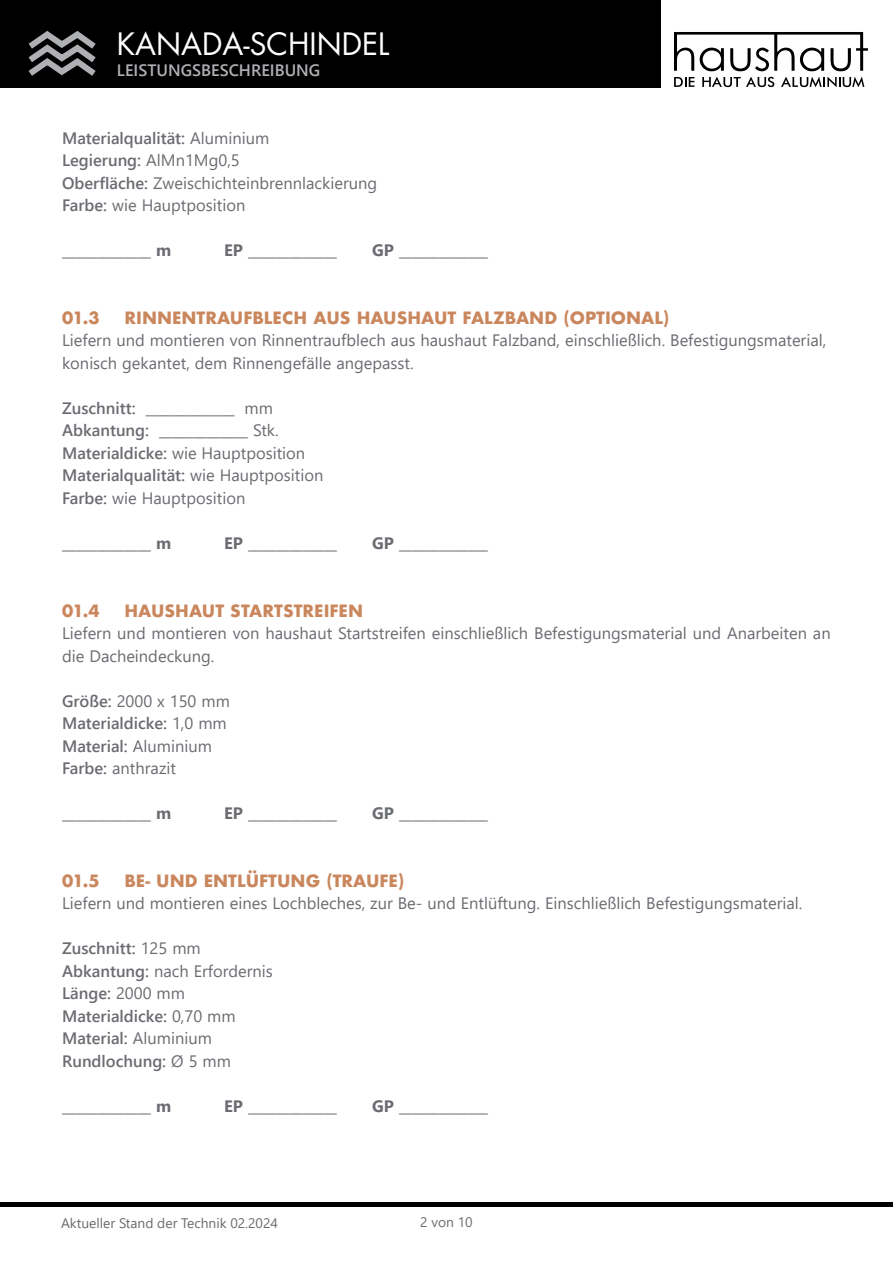
<style>
.page{position:relative;width:893px;height:1263px;background:#fff}
.page>*{position:absolute;margin:0;border:0;box-sizing:border-box;transform-origin:0 0}
.t1{font:30px "Futura";color:#fff}
.t2{font:16.5px/22.5px "Segoe UI";color:#6a6c71}
.t3{font:700 16.5px "Segoe UI";color:#6a6c71}
.t4{font:600 16.5px/22.5px "Segoe UI";color:#6a6c71}
.t5{font:700 16.5px "Futura";color:#ca875d}
.t6{font:600 16.5px "Segoe UI";color:#afb0b4}
.t7{font:13.8px "Segoe UI";color:#6a6c71}
.s1{font-weight:600}
.s2{font-weight:400}
</style>
<div class="page">
<div style="left:1px;top:0;width:660px;height:87px;background:#000"></div>
<svg style="left:28px;top:31px;width:68px;height:45px"></svg>
<svg style="left:674px;top:32px;width:194px;height:39px"></svg>
<svg style="left:674px;top:77px;width:20px;height:10px"></svg>
<svg style="left:781px;top:77px;width:83px;height:10px"></svg>
<svg style="left:702px;top:77px;width:72px;height:10px"></svg>
<hr style="left:0;top:1202px;width:893px;height:4px;background:#000">
<h1 class="t1" style="left:117px;top:23px;width:274px">KANADA-SCHINDEL</h1>
<p class="t6" style="left:117px;top:55px;width:205px">LEISTUNGSBESCHREIBUNG</p>
<p class="t2" style="left:62px;top:125px;width:317px"><span class="s1">Materialqualität:</span> Aluminium<br><span class="s1">Legierung:</span> AlMn1Mg0,5<br><span class="s1">Oberfläche:</span> Zweischichteinbrennlackierung<br><span class="s1">Farbe:</span> wie Hauptposition</p>
<p class="t3" style="left:62px;top:235px;width:111px">_____________ m</p>
<p class="t3" style="left:224px;top:235px;width:114px">EP _____________</p>
<p class="t3" style="left:372px;top:235px;width:117px">GP _____________</p>
<p class="t5" style="left:62px;top:306px;width:39px">01.3</p>
<p class="t5" style="left:125px;top:306px;width:546px">RINNENTRAUFBLECH AUS HAUSHAUT FALZBAND (OPTIONAL)</p>
<p class="t2" style="left:62px;top:328px;width:766px">Liefern und montieren von Rinnentraufblech aus haushaut Falzband, einschließlich. Befestigungsmaterial, konisch gekantet, dem Rinnengefälle angepasst.</p>
<p class="t2" style="left:62px;top:395px;width:263px"><span class="s1">Zuschnitt:</span> _____________ mm<br><span class="s1">Abkantung:</span> _____________ Stk.<br><span class="s1">Materialdicke:</span> wie Hauptposition<br><span class="s1">Materialqualität:</span> wie Hauptposition<br><span class="s1">Farbe:</span> wie Hauptposition</p>
<p class="t3" style="left:62px;top:527px;width:111px">_____________ m</p>
<p class="t3" style="left:224px;top:527px;width:114px">EP _____________</p>
<p class="t3" style="left:372px;top:527px;width:117px">GP _____________</p>
<p class="t5" style="left:62px;top:598px;width:39px">01.4</p>
<p class="t5" style="left:125px;top:598px;width:240px">HAUSHAUT STARTSTREIFEN</p>
<p class="t2" style="left:62px;top:620px;width:770px">Liefern und montieren von haushaut Startstreifen einschließlich Befestigungsmaterial und Anarbeiten an die Dacheindeckung.</p>
<p class="t4" style="left:62px;top:688px;width:169px">Größe: <span class="s2">2000 x 150 mm<br></span>Materialdicke: <span class="s2">1,0 mm<br></span>Material: <span class="s2">Aluminium<br></span>Farbe: <span class="s2">anthrazit</span></p>
<p class="t3" style="left:62px;top:798px;width:111px">_____________ m</p>
<p class="t3" style="left:224px;top:798px;width:114px">EP _____________</p>
<p class="t3" style="left:372px;top:798px;width:117px">GP _____________</p>
<p class="t5" style="left:62px;top:868px;width:39px">01.5</p>
<p class="t5" style="left:125px;top:868px;width:281px">BE- UND ENTLÜFTUNG (TRAUFE)</p>
<p class="t2" style="left:62px;top:890px;width:742px">Liefern und montieren eines Lochbleches, zur Be- und Entlüftung. Einschließlich Befestigungsmaterial.</p>
<p class="t4" style="left:62px;top:936px;width:212px">Zuschnitt: <span class="s2">125 mm<br></span>Abkantung: <span class="s2">nach Erfordernis<br></span>Länge: <span class="s2">2000 mm<br></span>Materialdicke: <span class="s2">0,70 mm<br></span>Material: <span class="s2">Aluminium<br></span>Rundlochung: <span class="s2">Ø 5 mm</span></p>
<p class="t3" style="left:62px;top:1090px;width:111px">_____________ m</p>
<p class="t3" style="left:224px;top:1090px;width:114px">EP _____________</p>
<p class="t3" style="left:372px;top:1090px;width:117px">GP _____________</p>
<p class="t7" style="left:61px;top:1210px;width:218px">Aktueller Stand der Technik 02.2024</p>
<p class="t7" style="left:420px;top:1209px;width:54px">2 von 10</p>
</div>
